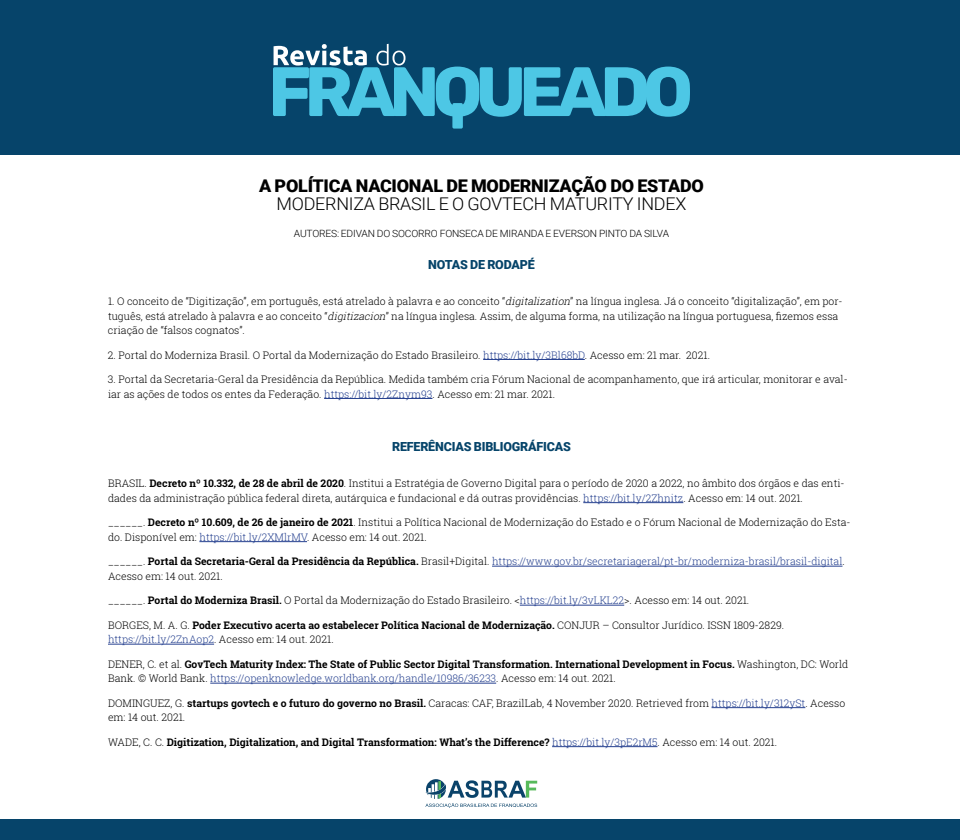
<style>
.page{position:relative;width:960px;height:840px;background:#fff}
.page>*{position:absolute;margin:0;border:0;box-sizing:border-box;transform-origin:0 0}
.t1{font:900 17.5px "Roboto";letter-spacing:-.015em;color:#000}
.t2{font:300 17.5px "Roboto";letter-spacing:-.015em;color:#000}
.t3{font:900 12.5px "Roboto";letter-spacing:-.015em;color:#06446a}
.t4{font:300 10.4px/14.5px "Roboto Slab";color:#000}
.t5{font:700 10.4px/14.5px "Roboto Slab";color:#000}
.t6{font:300 10.4px/14.5px "Roboto Slab";color:#25408f}
.t7{font:300 10px "Roboto";letter-spacing:-.015em;color:#000}
.s1{font-style:italic}
.s2{color:#25408f}
.s3{font-weight:700}
.s4{color:#000}
.s5{font-weight:700;color:#000}
.s6{font-weight:300}
.s7{font-weight:300;color:#25408f}
</style>
<div class="page">
<div style="left:0;top:0;width:960px;height:155px;background:#06446a"></div>
<div style="left:0;top:819px;width:960px;height:21px;background:#06446a"></div>
<svg style="left:273px;top:44px;width:417px;height:85px"></svg>
<hr style="left:483px;top:359px;width:102px;height:1px;background:#25408f">
<hr style="left:324px;top:398px;width:108px;height:1px;background:#25408f">
<hr style="left:583px;top:502px;width:100px;height:1px;background:#25408f">
<hr style="left:199px;top:541px;width:108px;height:1px;background:#25408f">
<hr style="left:492px;top:566px;width:350px;height:1px;background:#25408f">
<hr style="left:520px;top:605px;width:104px;height:1px;background:#25408f">
<hr style="left:108px;top:644px;width:106px;height:1px;background:#25408f">
<hr style="left:210px;top:683px;width:286px;height:1px;background:#25408f">
<hr style="left:712px;top:707px;width:93px;height:1px;background:#25408f">
<hr style="left:552px;top:746px;width:106px;height:1px;background:#25408f">
<svg style="left:425px;top:779px;width:112px;height:29px"></svg>
<h1 class="t1" style="left:259px;top:174px;width:446px">A POLÍTICA NACIONAL DE MODERNIZAÇÃO DO ESTADO</h1>
<h1 class="t2" style="left:277px;top:192px;width:411px">MODERNIZA BRASIL E O GOVTECH MATURITY INDEX</h1>
<p class="t7" style="left:294px;top:226px;width:377px">AUTORES: EDIVAN DO SOCORRO FONSECA DE MIRANDA E EVERSON PINTO DA SILVA</p>
<p class="t3" style="left:428px;top:256px;width:108px">NOTAS DE RODAPÉ</p>
<p class="t4" style="left:108px;top:294px;width:736px">1. O conceito de “Digitização”, em português, está atrelado à palavra e ao conceito “<span class="s1">digitalization</span>” na língua inglesa. Já o conceito “digitalização”, em por&shy;tuguês, está atrelado à palavra e ao conceito “<span class="s1">digitizacion</span>” na língua inglesa. Assim, de alguma forma, na utilização na língua portuguesa, fizemos essa criação de “falsos cognatos”.</p>
<p class="t4" style="left:108px;top:347px;width:604px">2. Portal do Moderniza Brasil. O Portal da Modernização do Estado Brasileiro. <span class="s2">https://bit.ly/3Bl68bD</span>. Acesso em: 21 mar. 2021.</p>
<p class="t4" style="left:108px;top:372px;width:741px">3. Portal da Secretaria-Geral da Presidência da República. Medida também cria Fórum Nacional de acompanhamento, que irá articular, monitorar e aval&shy;iar as ações de todos os entes da Federação. <span class="s2">https://bit.ly/2Znym93</span>. Acesso em: 21 mar. 2021.</p>
<p class="t3" style="left:392px;top:438px;width:180px">REFERÊNCIAS BIBLIOGRÁFICAS</p>
<p class="t4" style="left:108px;top:476px;width:738px">BRASIL. <span class="s3">Decreto nº 10.332, de 28 de abril de 2020</span>. Institui a Estratégia de Governo Digital para o período de 2020 a 2022, no âmbito dos órgãos e das enti&shy;dades da administração pública federal direta, autárquica e fundacional e dá outras providências. <span class="s2">https://bit.ly/2Zhnitz</span>. Acesso em: 14 out. 2021.</p>
<p class="t4" style="left:108px;top:515px;width:744px">______. <span class="s3">Decreto nº 10.609, de 26 de janeiro de 2021</span>. Institui a Política Nacional de Modernização do Estado e o Fórum Nacional de Modernização do Esta&shy;do. Disponível em: <span class="s2">https://bit.ly/2XMlrMV</span>. Acesso em: 14 out. 2021.</p>
<p class="t6" style="left:108px;top:554px;width:738px"><span class="s4">______.</span> <span class="s5">Portal da Secretaria-Geral da Presidência da República.</span> <span class="s4">Brasil+Digital.</span> https://www.gov.br/secretariageral/pt-br/moderniza-brasil/brasil-digital<span class="s4">.<br>Acesso em: 14 out. 2021.</span></p>
<p class="t4" style="left:108px;top:593px;width:643px">______. <span class="s3">Portal do Moderniza Brasil.</span> O Portal da Modernização do Estado Brasileiro. &lt;<span class="s2">https://bit.ly/3vLKL22</span>&gt;. Acesso em: 14 out. 2021.</p>
<p class="t4" style="left:108px;top:618px;width:678px">BORGES, M. A. G. <span class="s3">Poder Executivo acerta ao estabelecer Política Nacional de Modernização.</span> CONJUR – Consultor Jurídico. ISSN 1809-2829. <span class="s2">https://bit.ly/2ZnAop2</span>. Acesso em: 14 out. 2021.</p>
<p class="t5" style="left:108px;top:657px;width:742px"><span class="s6">DENER, C. et al.</span> GovTech Maturity Index: The State of Public Sector Digital Transformation. International Development in Focus. <span class="s6">Washington, DC: World<br>Bank. © World Bank.</span> <span class="s7">https://openknowledge.worldbank.org/handle/10986/36233</span><span class="s6">. Acesso em: 14 out. 2021.</span></p>
<p class="t4" style="left:108px;top:696px;width:739px">DOMINGUEZ, G. <span class="s3">startups govtech e o futuro do governo no Brasil.</span> Caracas: CAF, BrazilLab, 4 November 2020. Retrieved from <span class="s2">https://bit.ly/312ySt</span>. Acesso em: 14 out. 2021.</p>
<p class="t5" style="left:108px;top:735px;width:671px"><span class="s6">WADE, C. C.</span> Digitization, Digitalization, and Digital Transformation: What’s the Difference? <span class="s7">https://bit.ly/3pE2rM5</span><span class="s6">. Acesso em: 14 out. 2021.</span></p>
</div>
